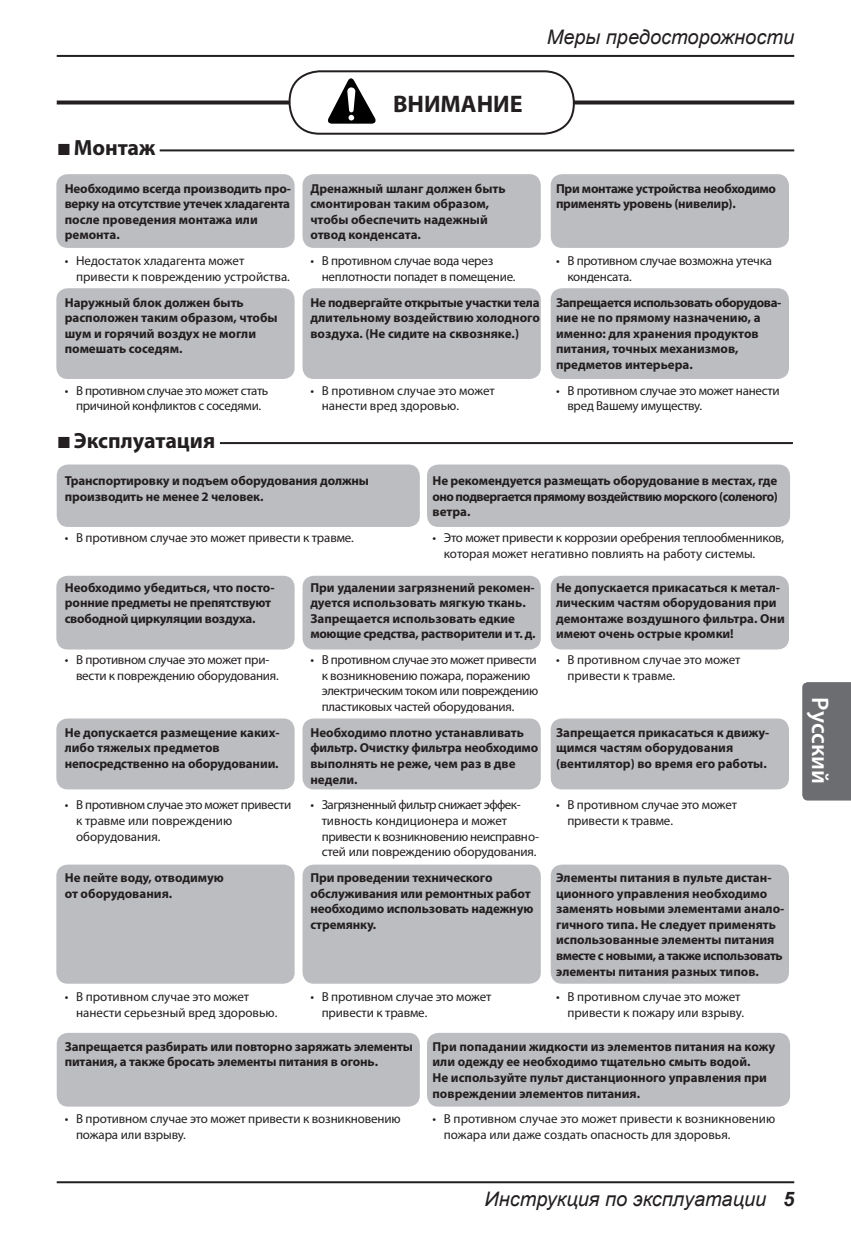
<style>
.page{position:relative;width:851px;height:1248px;background:#fff}
.page>*{position:absolute;margin:0;border:0;box-sizing:border-box;transform-origin:0 0}
.t1{font:700 24px "Myriad Pro";color:#231f20}
.t2{font:600 24px "Myriad Pro";color:#fff}
.t3{font:700 22px "Myriad Pro";color:#231f20}
.t4{font:italic 20px "Arial";color:#231f20}
.t5{font:700 13px/15.6px "Myriad Pro";letter-spacing:-.005em;color:#231f20}
.t6{font:13px/15.6px "Myriad Pro";letter-spacing:-.01em;color:#231f20}
.t7{font:13px/15.6px "Myriad Pro";letter-spacing:-.03em;color:#231f20;text-align:center}
.s1{font-family:"Arial";font-weight:400;font-size:24px}
.s2{font-weight:700}
</style>
<div class="page">
<div style="left:802px;top:682px;width:48px;height:118px;background:#6c6d70"></div>
<hr style="left:57px;top:1181px;width:737px;height:2px;background:#231f20">
<hr style="left:57px;top:55px;width:737px;height:2px;background:#231f20">
<div style="left:56px;top:288px;width:238px;height:91px;background:#bcbdc0;border-radius:11px"></div>
<div style="left:302px;top:288px;width:238px;height:91px;background:#bcbdc0;border-radius:11px"></div>
<div style="left:550px;top:288px;width:238px;height:91px;background:#bcbdc0;border-radius:11px"></div>
<div style="left:56px;top:174px;width:238px;height:74px;background:#bcbdc0;border-radius:11px"></div>
<div style="left:302px;top:174px;width:238px;height:74px;background:#bcbdc0;border-radius:11px"></div>
<div style="left:550px;top:174px;width:238px;height:74px;background:#bcbdc0;border-radius:11px"></div>
<div style="left:56px;top:864px;width:238px;height:119px;background:#bcbdc0;border-radius:11px"></div>
<div style="left:302px;top:864px;width:238px;height:119px;background:#bcbdc0;border-radius:11px"></div>
<div style="left:550px;top:864px;width:238px;height:119px;background:#bcbdc0;border-radius:11px"></div>
<div style="left:56px;top:718px;width:238px;height:71px;background:#bcbdc0;border-radius:11px"></div>
<div style="left:302px;top:718px;width:238px;height:71px;background:#bcbdc0;border-radius:11px"></div>
<div style="left:550px;top:718px;width:238px;height:71px;background:#bcbdc0;border-radius:11px"></div>
<div style="left:56px;top:575px;width:238px;height:74px;background:#bcbdc0;border-radius:11px"></div>
<div style="left:302px;top:575px;width:238px;height:74px;background:#bcbdc0;border-radius:11px"></div>
<div style="left:550px;top:575px;width:238px;height:74px;background:#bcbdc0;border-radius:11px"></div>
<div style="left:427px;top:1032px;width:363px;height:74px;background:#bcbdc0;border-radius:11px"></div>
<div style="left:57px;top:1032px;width:363px;height:74px;background:#bcbdc0;border-radius:11px"></div>
<div style="left:57px;top:464px;width:363px;height:63px;background:#bcbdc0;border-radius:11px"></div>
<div style="left:427px;top:464px;width:363px;height:63px;background:#bcbdc0;border-radius:11px"></div>
<svg style="left:57px;top:100px;width:737px;height:4px;background:#3e3b3c"></svg>
<div style="left:289px;top:71px;width:284px;height:63px;background:#fff;border-radius:30px"></div>
<div style="left:288px;top:70px;width:286px;height:65px;border:2px solid #231f20;border-radius:30px"></div>
<svg style="left:328px;top:78px;width:47px;height:46px"></svg>
<hr style="left:160px;top:149px;width:634px;height:2px;background:#231f20">
<hr style="left:220px;top:442px;width:572px;height:2px;background:#231f20">
<h3 class="t4" style="left:546px;top:24px;width:249px">Меры предосторожности</h3>
<h1 class="t1" style="left:393px;top:88px;width:131px">ВНИМАНИЕ</h1>
<h2 class="t3" style="left:57px;top:134px;width:100px"><span class="s1">■</span>Монтаж</h2>
<p class="t5" style="left:65px;top:180px;width:228px">Необходимо всегда производить про&shy;верку на отсутствие утечек хладагента после проведения монтажа или ремонта.</p>
<p class="t5" style="left:310px;top:180px;width:197px">Дренажный шланг должен быть смонтирован таким образом, чтобы обеспечить надежный отвод конденсата.</p>
<p class="t5" style="left:556px;top:180px;width:221px">При монтаже устройства необходимо применять уровень (нивелир).</p>
<p class="t6" style="left:76px;top:253px;width:215px;text-indent:-11px">• Недостаток хладагента может привести к повреждению устройства.</p>
<p class="t6" style="left:322px;top:253px;width:195px;text-indent:-11px">• В противном случае вода через неплотности попадет в помещение.</p>
<p class="t6" style="left:567px;top:253px;width:206px;text-indent:-11px">• В противном случае возможна утечка конденсата.</p>
<p class="t5" style="left:65px;top:294px;width:214px">Наружный блок должен быть расположен таким образом, чтобы шум и горячий воздух не могли помешать соседям.</p>
<p class="t5" style="left:310px;top:294px;width:231px;text-align:justify">Не подвергайте открытые участки тела длительному воздействию холодного воздуха. (Не сидите на сквозняке.)</p>
<p class="t5" style="left:556px;top:294px;width:227px">Запрещается использовать оборудова&shy;ние не по прямому назначению, а именно: для хранения продуктов питания, точных механизмов, предметов интерьера.</p>
<p class="t7" style="left:65px;top:382px;width:205px">• В противном случае это может стать причиной конфликтов с соседями.</p>
<p class="t6" style="left:322px;top:382px;width:175px;text-indent:-11px">• В противном случае это может нанести вред здоровью.</p>
<p class="t6" style="left:567px;top:382px;width:214px;text-indent:-11px">• В противном случае это может нанести вред Вашему имуществу.</p>
<h2 class="t3" style="left:57px;top:426px;width:160px"><span class="s1">■</span>Эксплуатация</h2>
<p class="t5" style="left:65px;top:472px;width:306px">Транспортировку и подъем оборудования должны производить не менее 2 человек.</p>
<p class="t5" style="left:432px;top:472px;width:347px;text-align:justify">Не рекомендуется размещать оборудование в местах, где оно подвергается прямому воздействию морского (соленого) ветра.</p>
<p class="t6" style="left:65px;top:529px;width:291px">• В противном случае это может привести к травме.</p>
<p class="t6" style="left:444px;top:529px;width:342px;text-indent:-11px">• Это может привести к коррозии оребрения теплообменников, которая может негативно повлиять на работу системы.</p>
<p class="t5" style="left:65px;top:579px;width:211px">Необходимо убедиться, что посто&shy;ронние предметы не препятствуют свободной циркуляции воздуха.</p>
<p class="t5" style="left:310px;top:579px;width:227px">При удалении загрязнений рекомен&shy;дуется использовать мягкую ткань.<br>Запрещается использовать едкие моющие средства, растворители и т. д.</p>
<p class="t5" style="left:556px;top:579px;width:230px">Не допускается прикасаться к метал&shy;лическим частям оборудования при демонтаже воздушного фильтра. Они имеют очень острые кромки!</p>
<p class="t6" style="left:76px;top:651px;width:204px;text-indent:-11px">• В противном случае это может при&shy;вести к повреждению оборудования.</p>
<p class="t6" style="left:321px;top:651px;width:218px;text-indent:-11px">• В противном случае это может привести к возникновению пожара, поражению электрическим током или повреждению пластиковых частей оборудования.</p>
<p class="t6" style="left:567px;top:651px;width:175px;text-indent:-11px">• В противном случае это может привести к травме.</p>
<p class="t5" style="left:65px;top:724px;width:215px">Не допускается размещение каких&shy;либо тяжелых предметов непосредственно на оборудовании.</p>
<p class="t5" style="left:310px;top:724px;width:229px">Необходимо плотно устанавливать фильтр. Очистку фильтра необходимо выполнять не реже, чем раз в две недели.</p>
<p class="t5" style="left:556px;top:724px;width:215px">Запрещается прикасаться к движу&shy;щимся частям оборудования (вентилятор) во время его работы.</p>
<p class="t6" style="left:76px;top:796px;width:216px;text-indent:-11px">• В противном случае это может привести к травме или повреждению оборудования.</p>
<p class="t7" style="left:321px;top:796px;width:218px;text-align:left;text-indent:-11px">• Загрязненный фильтр снижает эффек&shy;тивность кондиционера и может привести к возникновению неисправно&shy;стей или повреждению оборудования.</p>
<p class="t6" style="left:567px;top:796px;width:171px;text-indent:-11px">• В противном случае это может привести к травме.</p>
<p class="t5" style="left:65px;top:869px;width:161px">Не пейте воду, отводимую от оборудования.</p>
<p class="t5" style="left:310px;top:869px;width:224px">При проведении технического обслуживания или ремонтных работ необходимо использовать надежную стремянку.</p>
<p class="t5" style="left:556px;top:869px;width:230px">Элементы питания в пульте дистан&shy;ционного управления необходимо заменять новыми элементами анало&shy;гичного типа. Не следует применять использованные элементы питания вместе с новыми, а также использовать элементы питания разных типов.</p>
<p class="t6" style="left:76px;top:988px;width:203px;text-indent:-11px">• В противном случае это может нанести серьезный вред здоровью.</p>
<p class="t6" style="left:321px;top:988px;width:171px;text-indent:-11px">• В противном случае это может привести к травме.</p>
<p class="t6" style="left:556px;top:988px;width:189px;text-align:right">• В противном случае это может привести к пожару или взрыву.</p>
<p class="t5" style="left:65px;top:1038px;width:350px">Запрещается разбирать или повторно заряжать элементы питания, а также бросать элементы питания в огонь.</p>
<p class="t5" style="left:432px;top:1038px;width:344px">При попадании жидкости из элементов питания на кожу или одежду ее необходимо тщательно смыть водой.<br>Не используйте пульт дистанционного управления при повреждении элементов питания.</p>
<p class="t6" style="left:76px;top:1110px;width:326px;text-indent:-11px">• В противном случае это может привести к возникновению пожара или взрыву.</p>
<p class="t6" style="left:444px;top:1110px;width:333px;text-indent:-11px">• В противном случае это может привести к возникновению пожара или даже создать опасность для здоровья.</p>
<h1 class="t2" style="left:835px;top:697px;width:88px;rotate:90deg">Русский</h1>
<h3 class="t4" style="left:484px;top:1185px;width:311px">Инструкция по эксплуатации <span class="s2">5</span></h3>
</div>
